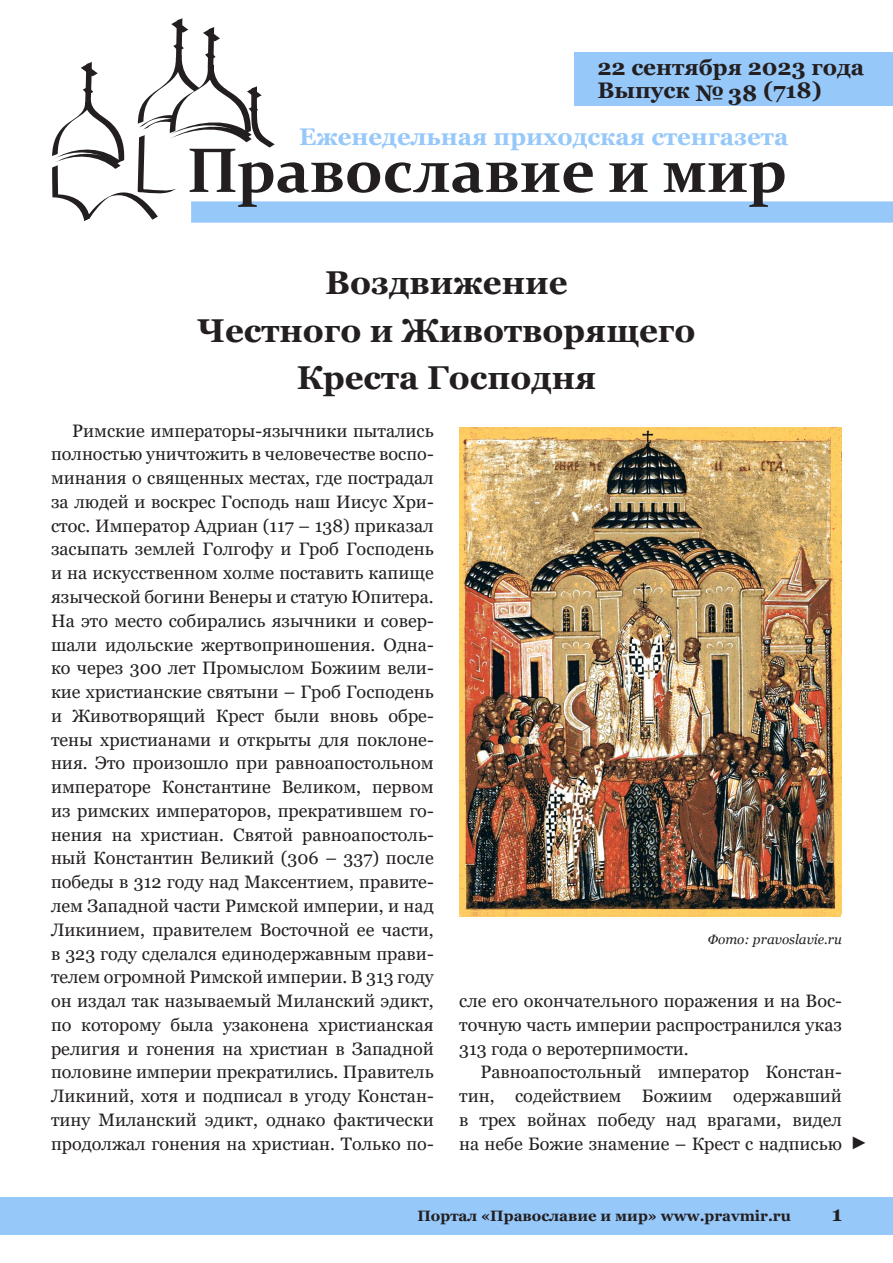
<style>
.page{position:relative;width:893px;height:1263px;background:#fff}
.page>*{position:absolute;margin:0;border:0;box-sizing:border-box;transform-origin:0 0}
.Zagolovok{font:700 33px/47.5px "Georgia";color:#231f20;text-align:center}
.t1{font:700 24px "Georgia";color:#96c8fa}
.t2{font:700 22.5px/22.5px "Georgia";color:#231f20}
.t3{font:700 21px "Georgia";color:#231f20}
.Text{font:18px/23.7px "Georgia";color:#231f20;text-align:justify}
.Text-2{font:18px "Arial";color:#231f20}
.t4{font:700 15px "Georgia";color:#231f20}
.Podpis_pod_photo{font:italic 13.5px "Georgia";color:#231f20}
</style>
<div class="page">
<div style="left:191px;top:201px;width:702px;height:22px;background:#96c8fa"></div>
<div style="left:574px;top:53px;width:319px;height:53px;background:#96c8fa"></div>
<svg style="left:52px;top:18px;width:541px;height:203px"></svg>
<svg style="left:609px;top:163px;width:39px;height:29px"></svg>
<svg style="left:664px;top:162px;width:121px;height:45px"></svg>
<div style="left:0;top:1197px;width:893px;height:37px;background:#96c8fa"></div>
<img style="left:459px;top:427px;width:383px;height:489px">
<p class="t2" style="left:597px;top:56px;width:268px">22 сентября 2023 года<br>Выпуск № 38 (718)</p>
<h2 class="t1" style="left:299px;top:122px;width:491px">Еженедельная приходская стенгазета</h2>
<p class="Zagolovok" style="left:198px;top:259px;width:499px">Воздвижение<br>Честного и Животворящего<br>Креста Господня</p>
<p class="Text" style="left:51px;top:419px;width:384px;text-indent:21px">Римские императоры-язычники пытались полностью уничтожить в человечестве воспо&shy;минания о священных местах, где пострадал за людей и воскрес Господь наш Иисус Хри&shy;стос. Император Адриан (117 – 138) приказал засыпать землей Голгофу и Гроб Господень и на искусственном холме поставить капище языческой богини Венеры и статую Юпитера.<br>На это место собирались язычники и совер&shy;шали идольские жертвоприношения. Одна&shy;ко через 300 лет Промыслом Божиим вели&shy;кие христианские святыни – Гроб Господень и Животворящий Крест были вновь обре&shy;тены христианами и открыты для поклоне&shy;ния. Это произошло при равноапостольном императоре Константине Великом, первом из римских императоров, прекратившем го&shy;нения на христиан. Святой равноапостоль&shy;ный Константин Великий (306 – 337) после победы в 312 году над Максентием, правите&shy;лем Западной части Римской империи, и над Ликинием, правителем Восточной ее части, в 323 году сделался единодержавным прави&shy;телем огромной Римской империи. В 313 году он издал так называемый Миланский эдикт, по которому была узаконена христианская религия и гонения на христиан в Западной половине империи прекратились. Правитель Ликиний, хотя и подписал в угоду Констан&shy;тину Миланский эдикт, однако фактически продолжал гонения на христиан. Только по-</p>
<p class="Podpis_pod_photo" style="left:708px;top:930px;width:136px">Фото: pravoslavie.ru</p>
<p class="Text" style="left:459px;top:989px;width:384px">сле его окончательного поражения и на Вос&shy;точную часть империи распространился указ 313 года о веротерпимости.</p>
<p class="Text" style="left:459px;top:1061px;width:384px;text-indent:21px">Равноапостольный император Констан&shy;тин, содействием Божиим одержавший в трех войнах победу над врагами, видел на небе Божие знамение – Крест с надписью</p>
<p class="Text-2" style="left:850px;top:1130px;width:19px">►</p>
<p class="t4" style="left:417px;top:1206px;width:375px">Портал «Православие и мир» www.pravmir.ru</p>
<p class="t3" style="left:832px;top:1200px;width:12px">1</p>
</div>
